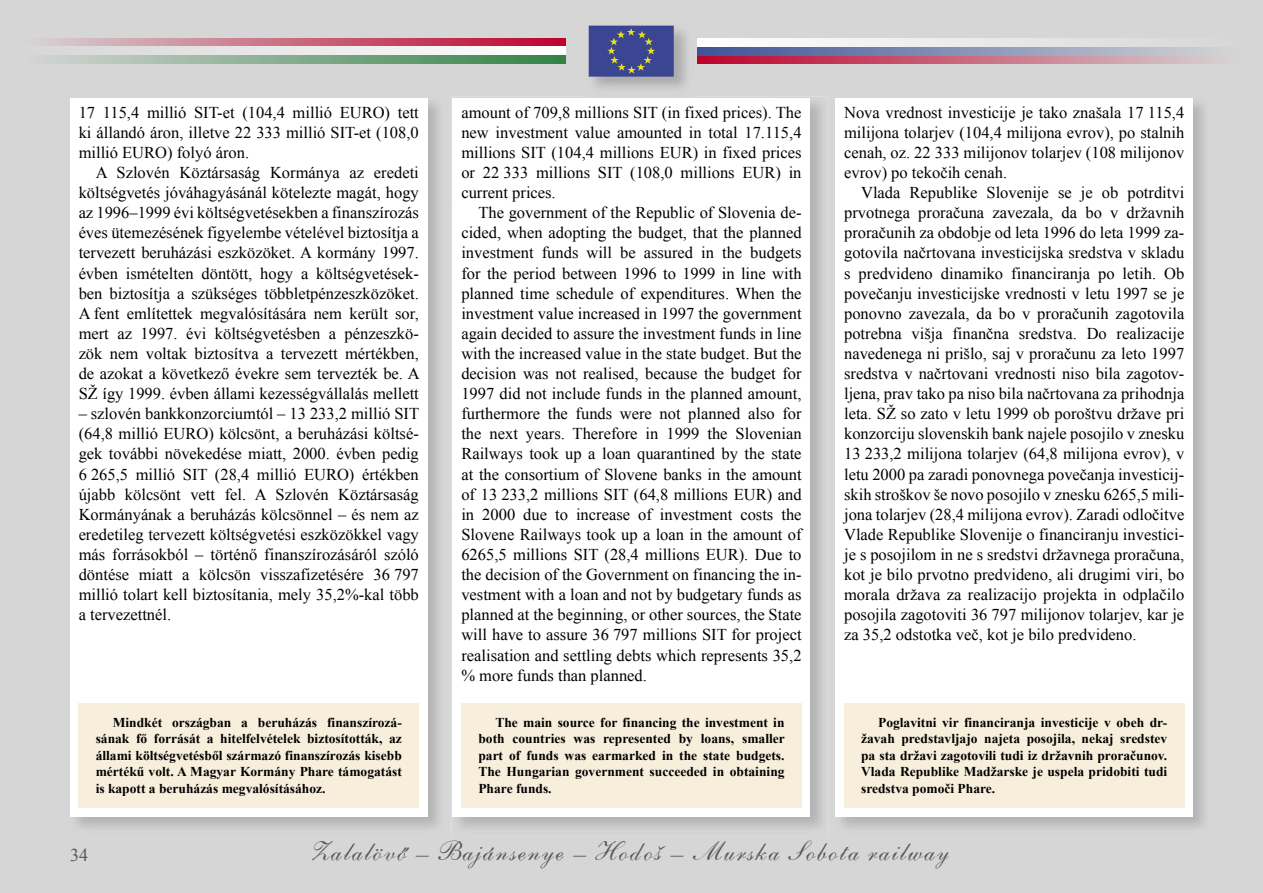
<style>
.page{position:relative;width:1263px;height:893px;background:#d6d6d6}
.page>*{position:absolute;margin:0;border:0;box-sizing:border-box;transform-origin:0 0}
.t1{font:27px "Shelley Andante PFL";color:#565656}
.t2{font:18px "Times New Roman";color:#565656}
.t3{font:16.5px/20.1px "Times New Roman";color:#000;text-align:justify}
.t4{font:700 13.5px/16.5px "Times New Roman";color:#000;text-align:justify}
</style>
<div class="page">
<img style="left:69px;top:96px;width:377px;height:739px">
<div style="left:70px;top:98px;width:357px;height:718px;background:#fff"></div>
<img style="left:451px;top:96px;width:378px;height:739px">
<div style="left:453px;top:98px;width:357px;height:718px;background:#fff"></div>
<img style="left:834px;top:96px;width:377px;height:739px">
<div style="left:836px;top:98px;width:357px;height:718px;background:#fff"></div>
<img style="left:586px;top:23px;width:108px;height:73px">
<img style="left:586px;top:96px;width:108px;height:1px">
<svg style="left:589px;top:26px;width:85px;height:51px;background:#464f8b"></svg>
<svg style="left:21px;top:38px;width:545px;height:9px;background:#cd7a8c"></svg>
<svg style="left:21px;top:47px;width:545px;height:8px"></svg>
<svg style="left:21px;top:55px;width:545px;height:9px;background:#84ac8d"></svg>
<svg style="left:697px;top:55px;width:545px;height:9px;background:#c27086"></svg>
<svg style="left:697px;top:47px;width:545px;height:8px;background:#8994b6"></svg>
<svg style="left:697px;top:38px;width:545px;height:9px"></svg>
<div style="left:844px;top:703px;width:340px;height:105px;background:#f7efdc"></div>
<div style="left:79px;top:703px;width:340px;height:105px;background:#f7efdc"></div>
<div style="left:461px;top:703px;width:340px;height:105px;background:#f7efdc"></div>
<p class="t3" style="left:79px;top:102px;width:342px">17 115,4 millió SIT-et (104,4 millió EURO) tett ki állandó áron, illetve 22 333 millió SIT-et (108,0 millió EURO) folyó áron.</p>
<p class="t3" style="left:79px;top:162px;width:343px;text-indent:17px">A Szlovén Köztársaság Kormánya az eredeti költségvetés jóváhagyásánál kötelezte magát, hogy az 1996–1999 évi költségvetésekben a finanszírozás éves ütemezésének figyelembe vételével biztosítja a tervezett beruházási eszközöket. A kormány 1997. évben ismételten döntött, hogy a költségvetések&shy;ben biztosítja a szükséges többletpénzeszközöket.<br>A fent említettek megvalósítására nem került sor, mert az 1997. évi költségvetésben a pénzeszkö&shy;zök nem voltak biztosítva a tervezett mértékben, de azokat a következő évekre sem tervezték be. A SŽ így 1999. évben állami kezességvállalás mellett</p>
<p class="t3" style="left:79px;top:403px;width:342px">– szlovén bankkonzorciumtól – 13 233,2 millió SIT (64,8 millió EURO) kölcsönt, a beruházási költsé&shy;gek további növekedése miatt, 2000. évben pedig 6 265,5 millió SIT (28,4 millió EURO) értékben újabb kölcsönt vett fel. A Szlovén Köztársaság Kormányának a beruházás kölcsönnel – és nem az eredetileg tervezett költségvetési eszközökkel vagy más forrásokból – történő finanszírozásáról szóló döntése miatt a kölcsön visszafizetésére 36 797 millió tolart kell biztosítania, mely 35,2%-kal több a tervezettnél.</p>
<p class="t4" style="left:96px;top:714px;width:308px;text-indent:17px">Mindkét országban a beruházás finanszírozá&shy;sának fő forrását a hitelfelvételek biztosították, az állami költségvetésből származó finanszírozás kisebb mértékű volt. A Magyar Kormány Phare támogatást is kapott a beruházás megvalósításához.</p>
<p class="t3" style="left:461px;top:102px;width:342px">amount of 709,8 millions SIT (in fixed prices). The new investment value amounted in total 17.115,4 millions SIT (104,4 millions EUR) in fixed prices or 22 333 millions SIT (108,0 millions EUR) in current prices.</p>
<p class="t3" style="left:461px;top:202px;width:342px;text-indent:17px">The government of the Republic of Slovenia de&shy;cided, when adopting the budget, that the planned investment funds will be assured in the budgets for the period between 1996 to 1999 in line with planned time schedule of expenditures. When the investment value increased in 1997 the government again decided to assure the investment funds in line with the increased value in the state budget. But the decision was not realised, because the budget for 1997 did not include funds in the planned amount, furthermore the funds were not planned also for the next years. Therefore in 1999 the Slovenian Railways took up a loan quarantined by the state at the consortium of Slovene banks in the amount of 13 233,2 millions SIT (64,8 millions EUR) and in 2000 due to increase of investment costs the Slovene Railways took up a loan in the amount of 6265,5 millions SIT (28,4 millions EUR). Due to the decision of the Government on financing the in&shy;vestment with a loan and not by budgetary funds as planned at the beginning, or other sources, the State will have to assure 36 797 millions SIT for project realisation and settling debts which represents 35,2 % more funds than planned.</p>
<p class="t4" style="left:478px;top:714px;width:308px;text-indent:17px">The main source for financing the investment in both countries was represented by loans, smaller part of funds was earmarked in the state budgets.<br>The Hungarian government succeeded in obtaining Phare funds.</p>
<p class="t3" style="left:844px;top:102px;width:342px">Nova vrednost investicije je tako znašala 17 115,4 milijona tolarjev (104,4 milijona evrov), po stalnih cenah, oz. 22 333 milijonov tolarjev (108 milijonov evrov) po tekočih cenah.</p>
<p class="t3" style="left:844px;top:182px;width:342px;text-indent:17px">Vlada Republike Slovenije se je ob potrditvi prvotnega proračuna zavezala, da bo v državnih proračunih za obdobje od leta 1996 do leta 1999 za&shy;gotovila načrtovana investicijska sredstva v skladu s predvideno dinamiko financiranja po letih. Ob povečanju investicijske vrednosti v letu 1997 se je ponovno zavezala, da bo v proračunih zagotovila potrebna višja finančna sredstva. Do realizacije navedenega ni prišlo, saj v proračunu za leto 1997 sredstva v načrtovani vrednosti niso bila zagotov&shy;ljena, prav tako pa niso bila načrtovana za prihodnja leta. SŽ so zato v letu 1999 ob poroštvu države pri konzorciju slovenskih bank najele posojilo v znesku 13 233,2 milijona tolarjev (64,8 milijona evrov), v letu 2000 pa zaradi ponovnega povečanja investicij&shy;skih stroškov še novo posojilo v znesku 6265,5 mili&shy;jona tolarjev (28,4 milijona evrov). Zaradi odločitve Vlade Republike Slovenije o financiranju investici&shy;je s posojilom in ne s sredstvi državnega proračuna, kot je bilo prvotno predvideno, ali drugimi viri, bo morala država za realizacijo projekta in odplačilo posojila zagotoviti 36 797 milijonov tolarjev, kar je za 35,2 odstotka več, kot je bilo predvideno.</p>
<p class="t4" style="left:861px;top:714px;width:308px;text-indent:17px">Poglavitni vir financiranja investicije v obeh dr&shy;žavah predstavljajo najeta posojila, nekaj sredstev pa sta državi zagotovili tudi iz državnih proračunov.<br>Vlada Republike Madžarske je uspela pridobiti tudi sredstva pomoči Phare.</p>
<p class="t2" style="left:70px;top:843px;width:19px">34</p>
<h1 class="t1" style="left:312px;top:834px;width:640px">Zalalövő – Bajánsenye – Hodoš – Murska Sobota railway</h1>
</div>
